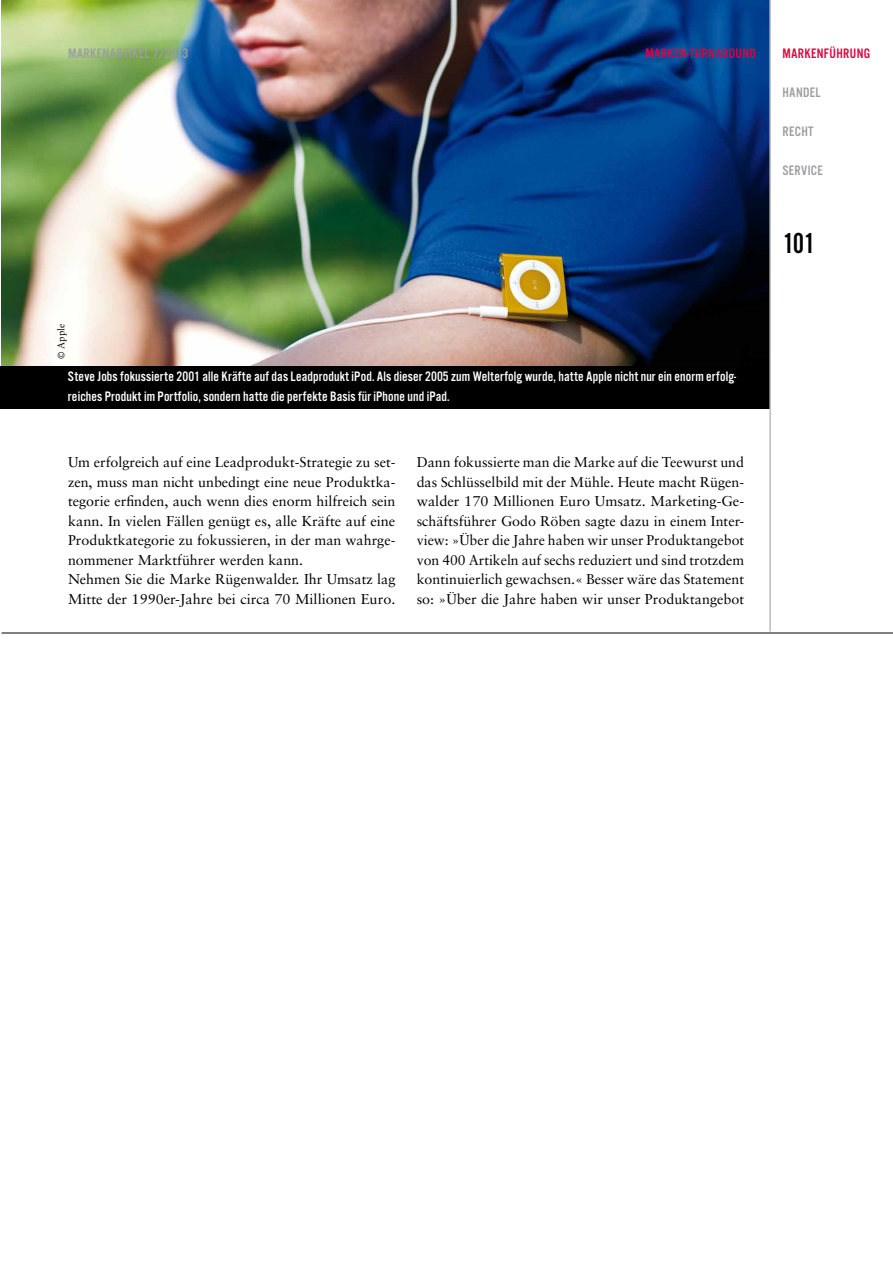
<style>
.page{position:relative;width:893px;height:1263px;background:#fff}
.page>*{position:absolute;margin:0;border:0;box-sizing:border-box;transform-origin:0 0}
.t1{font:30px "Alternate Got No 2 D";color:#000}
.t2{font:14.25px/19.5px "Sabon";color:#000;text-align:justify}
.t3{font:14.25px/19.5px "Alternate Got No 3 D";letter-spacing:.01em;color:#fff}
.t4{font:14.25px "Alternate Got No 3 D";letter-spacing:.025em;color:#9c9e9f}
.t5{font:14.25px "Alternate Got No 3 D";letter-spacing:.025em;color:#e20040}
.t6{font:9.75px "Sabon";letter-spacing:.01em;color:#000}
.s1{font-family:"Frutiger Next LT";font-weight:300;font-style:italic}
</style>
<div class="page">
<img style="left:1px;top:0;width:768px;height:366px">
<div style="left:0;top:366px;width:769px;height:43px;background:#000"></div>
<hr style="left:2px;top:633px;width:891px;height:1px;background:#000">
<hr style="left:769px;top:0;width:2px;height:631px;background:#bbbdbe">
<p class="t4" style="left:68px;top:46px;width:122px">markenarti kel 7/2013</p>
<p class="t5" style="left:645px;top:46px;width:111px">Marken-Turnaround</p>
<p class="t5" style="left:782px;top:46px;width:8px">MARKEN</p>
<p class="t5" style="left:824px;top:46px;width:48px">FÜHRUNG</p>
<p class="t4" style="left:782px;top:85px;width:40px">HANDEL</p>
<p class="t4" style="left:782px;top:124px;width:33px">RECHT</p>
<p class="t4" style="left:782px;top:163px;width:41px">SERVICE</p>
<h1 class="t1" style="left:783px;top:227px;width:34px">101</h1>
<p class="t6" style="left:55px;top:359px;width:37px;rotate:-90deg"><span class="s1">©</span> Apple</p>
<p class="t3" style="left:68px;top:367px;width:670px">Steve Jobs fokussierte 2001 alle Kräfte auf das Leadprodukt iPod. Als dieser 2005 zum Welterfolg wurde, hatte Apple nicht nur ein enorm erfolg&shy;reiches Produkt im Portfolio, sondern hatte die perfekte Basis für iPhone und iPad.</p>
<p class="t2" style="left:68px;top:452px;width:329px;text-align:left">Um erfolgreich auf eine Leadprodukt-Strategie zu set&shy;zen, muss man nicht unbedingt eine neue Produktka&shy;tegorie erfinden, auch wenn dies enorm hilfreich sein kann. In vielen Fällen genügt es, alle Kräfte auf eine Produktkategorie zu fokussieren, in der man wahrge&shy;nommener Marktführer werden kann.<br>Nehmen Sie die Marke Rügenwalder. Ihr Umsatz lag Mitte der 1990er-Jahre bei circa 70 Millionen Euro.</p>
<p class="t2" style="left:417px;top:452px;width:329px">Dann fokussierte man die Marke auf die Teewurst und das Schlüsselbild mit der Mühle. Heute macht Rügen&shy;walder 170 Millionen Euro Umsatz. Marketing-Ge&shy;schäftsführer Godo Röben sagte dazu in einem Inter&shy;view: »Über die Jahre haben wir unser Produktangebot von 400 Artikeln auf sechs reduziert und sind trotzdem kontinuierlich gewachsen.« Besser wäre das Statement so: »Über die Jahre haben wir unser Produktangebot</p>
</div>
